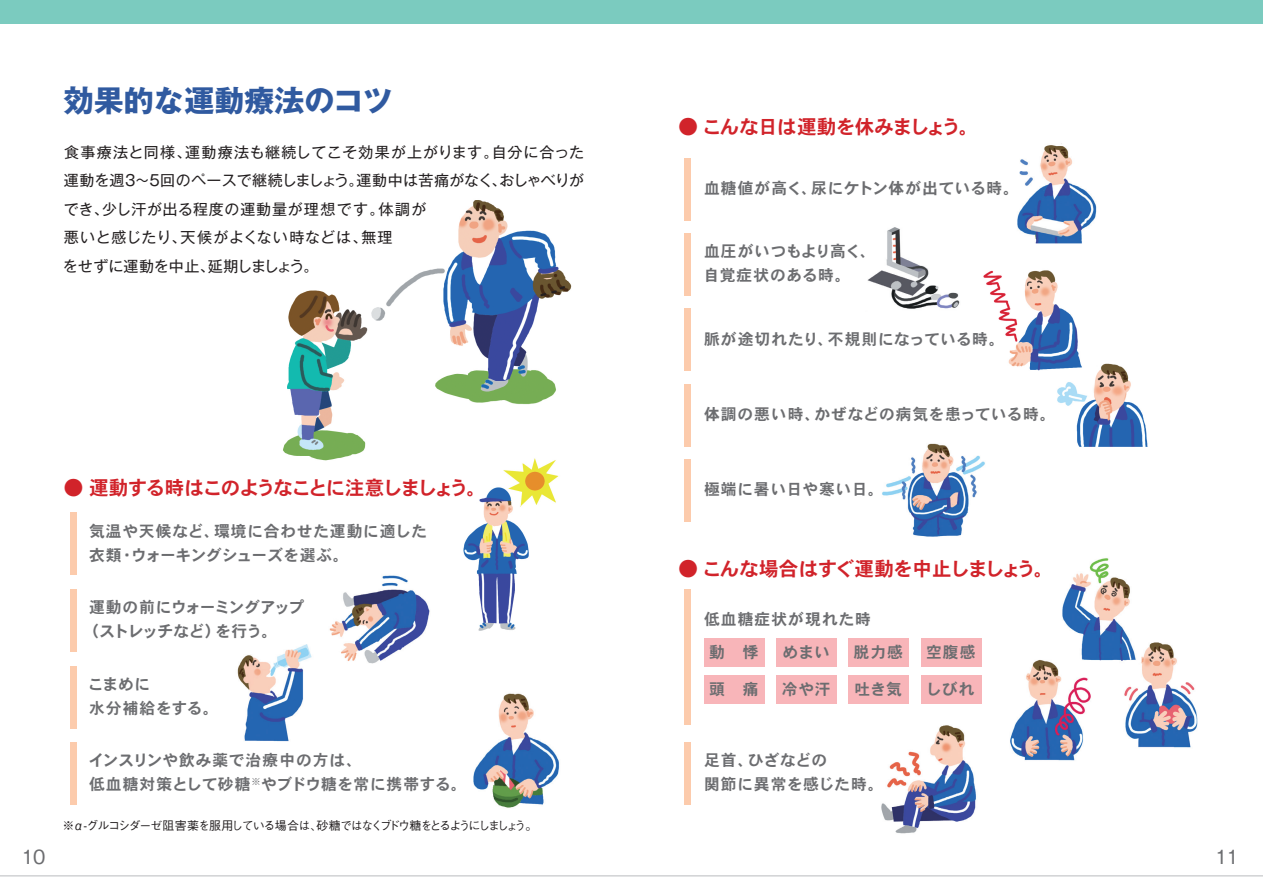
<style>
.page{position:relative;width:1263px;height:893px;background:#fff}
.page>*{position:absolute;margin:0;border:0;box-sizing:border-box;transform-origin:0 0}
.t1{font:700 30px "Gothic MB101 Pro";color:#305aa0}
.t2{font:19.5px "Heisei Kaku Go Std W7";letter-spacing:-.075em;color:#d1232a}
.t3{font:19.5px "Heisei Kaku Go Std W7";letter-spacing:-.025em;color:#d1232a}
.t4{font:19.5px "Heisei Kaku Go Std W7";letter-spacing:-.045em;color:#d1232a}
.t5{font:500 19.5px "Gothic BBB Pro";color:#6c6d70}
.t6{font:15.75px/24px "Heisei Kaku Go Std W7";letter-spacing:.03em;color:#6c6d70}
.t7{font:15.75px "Heisei Kaku Go Std W7";letter-spacing:.05em;color:#6c6d70}
.t8{font:15.75px/24px "Heisei Kaku Go Std W7";letter-spacing:-.04em;color:#6c6d70}
.t9{font:15.75px/33.3px "Heisei Kaku Go Std W7";letter-spacing:.07em;color:#6c6d70}
.t10{font:15px/28.5px "Gothic MB101 Pr 5";letter-spacing:.035em;color:#231f20}
.t11{font:500 12px "Gothic BBB Pro";letter-spacing:-.11em;color:#231f20}
</style>
<div class="page">
<div style="left:0;top:0;width:1263px;height:23px;background:#7bcbbf"></div>
<hr style="left:0;top:875px;width:1263px;height:2px;background:#d1d2d4">
<img style="left:1057px;top:363px;width:91px;height:84px">
<img style="left:882px;top:443px;width:103px;height:94px">
<img style="left:1010px;top:660px;width:81px;height:101px">
<img style="left:983px;top:270px;width:102px;height:102px">
<img style="left:283px;top:200px;width:289px;height:261px">
<img style="left:867px;top:227px;width:93px;height:82px">
<img style="left:457px;top:456px;width:111px;height:175px">
<img style="left:237px;top:644px;width:75px;height:98px">
<img style="left:473px;top:693px;width:86px;height:115px">
<img style="left:329px;top:575px;width:101px;height:89px">
<img style="left:1017px;top:143px;width:80px;height:101px">
<img style="left:1124px;top:642px;width:74px;height:106px">
<img style="left:881px;top:725px;width:95px;height:109px">
<img style="left:1057px;top:558px;width:84px;height:105px">
<div style="left:70px;top:513px;width:6px;height:62px;background:#fccbac"></div>
<div style="left:70px;top:589px;width:6px;height:63px;background:#fccbac"></div>
<div style="left:70px;top:666px;width:6px;height:62px;background:#fccbac"></div>
<div style="left:70px;top:742px;width:6px;height:63px;background:#fccbac"></div>
<div style="left:684px;top:158px;width:6px;height:62px;background:#fccbac"></div>
<div style="left:684px;top:233px;width:6px;height:63px;background:#fccbac"></div>
<div style="left:684px;top:309px;width:6px;height:62px;background:#fccbac"></div>
<div style="left:684px;top:384px;width:6px;height:62px;background:#fccbac"></div>
<div style="left:684px;top:459px;width:6px;height:63px;background:#fccbac"></div>
<div style="left:684px;top:589px;width:6px;height:136px;background:#fccbac"></div>
<div style="left:684px;top:742px;width:6px;height:63px;background:#fccbac"></div>
<div style="left:704px;top:675px;width:61px;height:28px;background:#f8b5b9"></div>
<div style="left:776px;top:639px;width:61px;height:28px;background:#f8b5b9"></div>
<div style="left:776px;top:675px;width:61px;height:28px;background:#f8b5b9"></div>
<div style="left:704px;top:639px;width:61px;height:28px;background:#f8b5b9"></div>
<div style="left:848px;top:639px;width:61px;height:28px;background:#f8b5b9"></div>
<div style="left:921px;top:639px;width:60px;height:28px;background:#f8b5b9"></div>
<div style="left:848px;top:675px;width:61px;height:28px;background:#f8b5b9"></div>
<div style="left:921px;top:675px;width:60px;height:28px;background:#f8b5b9"></div>
<h1 class="t1" style="left:64px;top:76px;width:330px">効果的な運動療法のコツ</h1>
<p class="t10" style="left:63px;top:137px;width:523px">食事療法と同様、運動療法も継続してこそ効果が上がります。自分に合った運動を週3～5回のペースで継続しましょう。運動中は苦痛がなく、おしゃべりができ、少し汗が出る程度の運動量が理想です。体調が<br>悪いと感じたり、天候がよくない時などは、無理<br>をせずに運動を中止、延期しましょう。</p>
<p class="t2" style="left:64px;top:475px;width:424px">● 運動する時はこのようなことに注意しましょう。</p>
<p class="t6" style="left:89px;top:519px;width:339px">気温や天候など、環境に合わせた運動に適した衣類・ウォーキングシューズを選ぶ。</p>
<p class="t8" style="left:84px;top:596px;width:222px;text-indent:6px">運動の前にウォーミングアップ（ストレッチなど）を行う。</p>
<p class="t6" style="left:88px;top:672px;width:132px">こまめに<br>水分補給をする。</p>
<p class="t6" style="left:89px;top:749px;width:379px">インスリンや飲み薬で治療中の方は、<br>低血糖対策として砂糖<sup>※</sup>やブドウ糖を常に携帯する。</p>
<p class="t11" style="left:63px;top:816px;width:476px">※α-グルコシダーゼ阻害薬を服用している場合は、砂糖ではなくブドウ糖をとるようにしましょう。</p>
<p class="t4" style="left:678px;top:115px;width:301px">● こんな日は運動を休みましょう。</p>
<p class="t6" style="left:704px;top:177px;width:316px">血糖値が高く、尿にケトン体が出ている時。</p>
<p class="t6" style="left:703px;top:240px;width:174px">血圧がいつもより高く、自覚症状のある時。</p>
<p class="t7" style="left:704px;top:329px;width:302px">脈が途切れたり、不規則になっている時。</p>
<p class="t6" style="left:704px;top:402px;width:353px">体調の悪い時、かぜなどの病気を患っている時。</p>
<p class="t7" style="left:704px;top:480px;width:181px">極端に暑い日や寒い日。</p>
<p class="t3" style="left:678px;top:557px;width:376px">● こんな場合はすぐ運動を中止しましょう。</p>
<p class="t9" style="left:709px;top:603px;width:163px;text-indent:-5px">低血糖症状が現れた時動　悸</p>
<p class="t6" style="left:709px;top:678px;width:51px">頭　痛</p>
<p class="t6" style="left:782px;top:641px;width:49px">めまい</p>
<p class="t6" style="left:853px;top:641px;width:51px">脱力感</p>
<p class="t6" style="left:926px;top:641px;width:51px">空腹感</p>
<p class="t6" style="left:782px;top:678px;width:50px">冷や汗</p>
<p class="t6" style="left:854px;top:677px;width:49px">吐き気</p>
<p class="t6" style="left:926px;top:677px;width:50px">しびれ</p>
<p class="t6" style="left:704px;top:749px;width:181px">足首、ひざなどの<br>関節に異常を感じた時。</p>
<p class="t5" style="left:22px;top:841px;width:25px">10</p>
<p class="t5" style="left:1215px;top:841px;width:25px">11</p>
</div>
